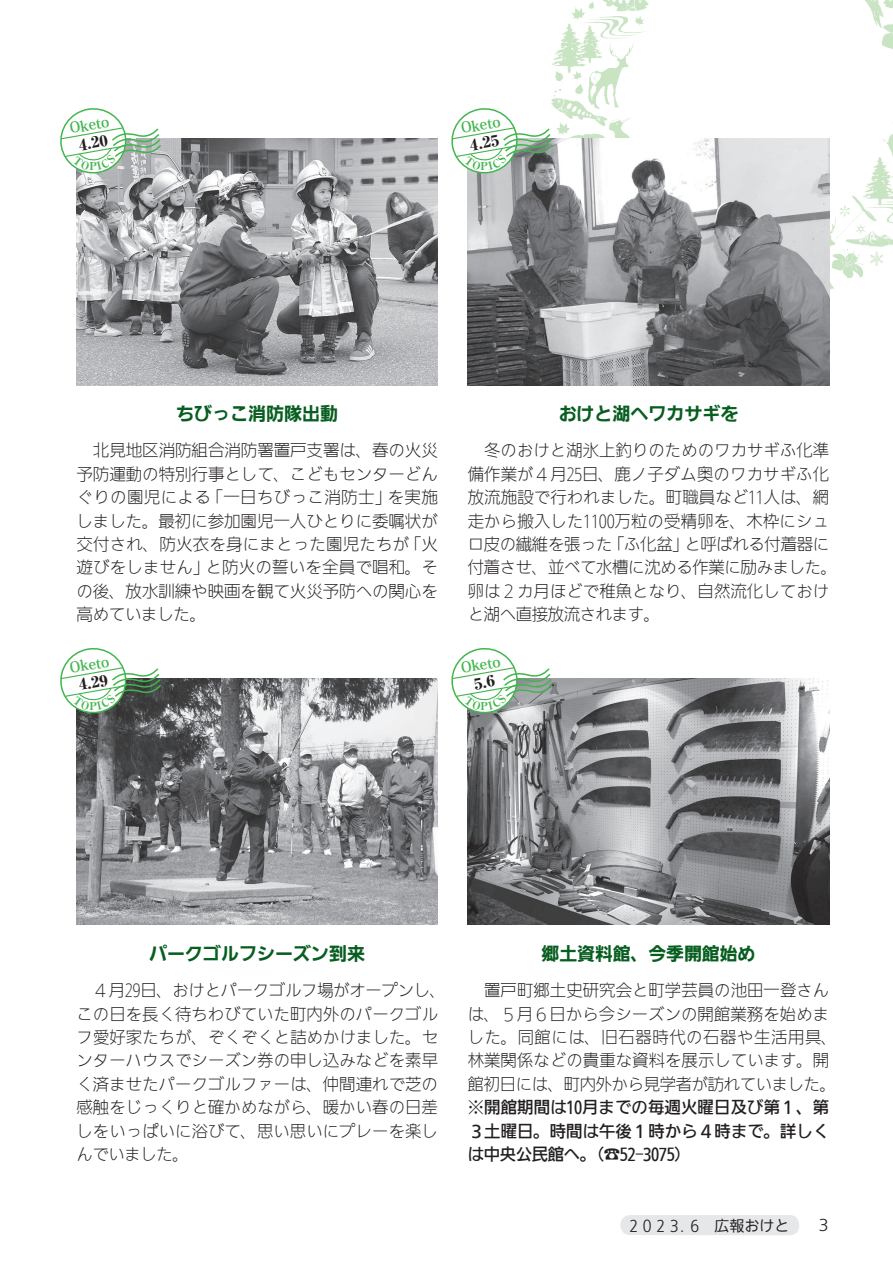
<style>
.page{position:relative;width:893px;height:1263px;background:#fff}
.page>*{position:absolute;margin:0;border:0;box-sizing:border-box;transform-origin:0 0}
.t1{font:700 18px "SUD Go Dsp IWA";color:#085e20}
.t2{font:16.5px/23.4px "SUD Gohon IWA HW Lt";letter-spacing:.005em;color:#231f20}
.t3{font:16.5px/23.4px "SUD Gohon IWA HW Md";letter-spacing:.01em;color:#231f20;text-align:justify}
.t4{font:800 15.3px "Ryumin Pro";color:#231f20;scale:1.1 1}
.t5{font:15px "SUD Gohon IWA HW Th";color:#231f20;scale:.9 1}
.t6{font:100 15px "SUD Gohon IWA";color:#231f20}
.t7{font:700 14.55px "Koz Min Pro";color:#41b64c}
.t8{font:800 10.95px "Ryumin Pro";color:#41b64c}
.s1{font-family:"Koz Min Pro"}
</style>
<div class="page">
<img style="left:551px;top:0;width:342px;height:306px">
<img style="left:468px;top:678px;width:361px;height:247px">
<img style="left:77px;top:678px;width:361px;height:247px">
<img style="left:468px;top:138px;width:361px;height:247px">
<img style="left:77px;top:138px;width:361px;height:247px">
<div style="left:620px;top:1215px;width:179px;height:20px;background:#e6e7e9;border-radius:10px"></div>
<svg style="left:451px;top:648px;width:101px;height:69px"></svg>
<svg style="left:60px;top:648px;width:101px;height:69px"></svg>
<svg style="left:60px;top:108px;width:101px;height:69px"></svg>
<svg style="left:451px;top:108px;width:101px;height:69px"></svg>
<p class="t7" style="left:68px;top:118px;width:41px;rotate:-10deg">Oketo</p>
<p class="t4" style="left:77px;top:133px;width:28px;rotate:-10deg">4.20</p>
<p class="t7" style="left:459px;top:118px;width:41px;rotate:-10deg">Oketo</p>
<p class="t4" style="left:468px;top:133px;width:28px;rotate:-10deg">4.25</p>
<p class="t8" style="left:89px;top:158px;width:9px">P</p>
<p class="t8" style="left:481px;top:158px;width:9px">P</p>
<p class="t1" style="left:176px;top:405px;width:163px">ちびっこ消防隊出動</p>
<p class="t1" style="left:558px;top:405px;width:181px">おけと湖へワカサギを</p>
<p class="t2" style="left:77px;top:440px;width:363px;text-align:justify">　北見地区消防組合消防署置戸支署は、春の火災予防運動の特別行事として、こどもセンターどんぐりの園児による「一日ちびっこ消防士」を実施しました。最初に参加園児一人ひとりに委嘱状が交付され、防火衣を身にまとった園児たちが「火遊びをしません」と防火の誓いを全員で唱和。その後、放水訓練や映画を観て火災予防への関心を高めていました。</p>
<p class="t2" style="left:468px;top:440px;width:371px">　冬のおけと湖氷上釣りのためのワカサギふ化準備作業が４月25日、鹿ノ子ダム奥のワカサギふ化放流施設で行われました。町職員など11人は、網走から搬入した1100万粒の受精卵を、木枠にシュロ皮の繊維を張った「ふ化盆」と呼ばれる付着器に付着させ、並べて水槽に沈める作業に励みました。卵は２カ月ほどで稚魚となり、自然流化しておけと湖へ直接放流されます。</p>
<p class="t7" style="left:68px;top:658px;width:41px;rotate:-10deg">Oketo</p>
<p class="t4" style="left:77px;top:673px;width:28px;rotate:-10deg">4.29</p>
<p class="t7" style="left:459px;top:658px;width:41px;rotate:-10deg">Oketo</p>
<p class="t8" style="left:89px;top:697px;width:9px">P</p>
<p class="t8" style="left:481px;top:697px;width:9px">P</p>
<p class="t1" style="left:149px;top:944px;width:217px">パークゴルフシーズン到来</p>
<p class="t2" style="left:77px;top:980px;width:371px">　４月29日、おけとパークゴルフ場がオープンし、この日を長く待ちわびていた町内外のパークゴルフ愛好家たちが、ぞくぞくと詰めかけました。センターハウスでシーズン券の申し込みなどを素早く済ませたパークゴルファーは、仲間連れで芝の感触をじっくりと確かめながら、暖かい春の日差しをいっぱいに浴びて、思い思いにプレーを楽しんでいました。</p>
<p class="t1" style="left:542px;top:944px;width:215px">郷土資料館、今季開館始め</p>
<p class="t2" style="left:468px;top:980px;width:371px">　置戸町郷土史研究会と町学芸員の池田一登さんは、５月６日から今シーズンの開館業務を始めました。同館には、旧石器時代の石器や生活用具、林業関係などの貴重な資料を展示しています。開館初日には、町内外から見学者が訪れていました。</p>
<p class="t3" style="left:468px;top:1097px;width:363px">※開館期間は10月までの毎週火曜日及び第１、第３土曜日。時間は午後１時から４時まで。詳しくは中央公民館へ。（<span class="s1">☎</span>52-3075）</p>
<p class="t5" style="left:627px;top:1218px;width:182px">２０２３.６ 広報おけと</p>
<p class="t6" style="left:819px;top:1217px;width:11px">3</p>
</div>
